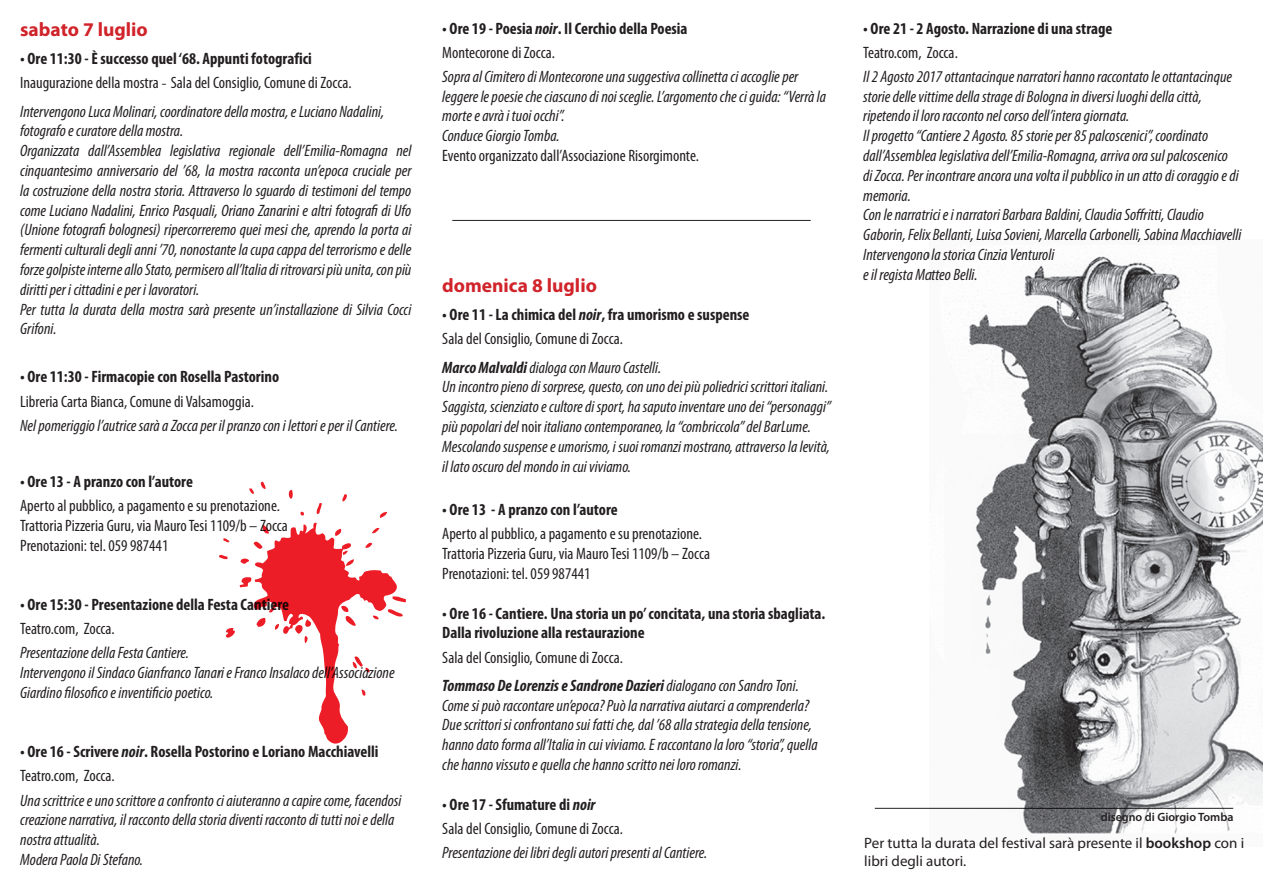
<style>
.page{position:relative;width:1263px;height:893px;background:#fff}
.page>*{position:absolute;margin:0;border:0;box-sizing:border-box;transform-origin:0 0}
.t1{font:700 19.5px "Myriad Pro";color:#d1232a}
.t2{font:italic condensed 16.5px/19.8px "Myriad Pro";color:#231f20}
.t3{font:condensed 16.5px/19.8px "Myriad Pro";color:#231f20}
.t4{font:700 condensed 16.5px/24px "Myriad Pro";color:#231f20}
.t5{font:italic 700 condensed 16.5px/28.3px "Myriad Pro";color:#231f20}
.t6{font:15px/18px "Myriad Pro";color:#231f20}
.t7{font:600 12px "Myriad Pro";color:#231f20}
.s1{font-weight:700}
.s2{font-family:"Minion Pro";font-stretch:normal}
.s3{font-style:italic}
.s4{font-weight:400}
.s5{font-style:normal}
.s6{font-weight:400;font-style:normal}
.s7{font-weight:700;font-style:italic}
.s8{font-weight:600}
</style>
<div class="page">
<svg style="left:219px;top:481px;width:187px;height:263px"></svg>
<hr style="left:875px;top:808px;width:358px;height:1px;background:#231f20">
<img style="left:930px;top:248px;width:333px;height:586px">
<hr style="left:452px;top:220px;width:359px;height:1px;background:#231f20">
<p class="t1" style="left:20px;top:17px;width:129px">sabato 7 luglio</p>
<p class="t3" style="left:20px;top:47px;width:333px;line-height:24px"><span class="s1">• Ore 11:30 - È successo quel ‘68. Appunti fotografici<br></span>Inaugurazione della mostra <span class="s2">-</span> Sala del Consiglio, Comune di Zocca.</p>
<p class="t2" style="left:20px;top:101px;width:393px">Intervengono Luca Molinari, coordinatore della mostra, e Luciano Nadalini, fotografo e curatore della mostra.<br>Organizzata dall’Assemblea legislativa regionale dell’Emilia-Romagna nel cinquantesimo anniversario del ’68, la mostra racconta un’epoca cruciale per la costruzione della nostra storia. Attraverso lo sguardo di testimoni del tempo come Luciano Nadalini, Enrico Pasquali, Oriano Zanarini e altri fotografi di Ufo (Unione fotografi bolognesi) ripercorreremo quei mesi che, aprendo la porta ai fermenti culturali degli anni ’70, nonostante la cupa cappa del terrorismo e delle forze golpiste interne allo Stato, permisero all’Italia di ritrovarsi più unita, con più diritti per i cittadini e per i lavoratori.<br>Per tutta la durata della mostra sarà presente un’installazione di Silvia Cocci Grifoni.</p>
<p class="t4" style="left:20px;top:365px;width:260px">• Ore 11:30 - Firmacopie con Rosella Pastorino</p>
<p class="t3" style="left:20px;top:391px;width:235px">Libreria Carta Bianca, Comune di Valsamoggia.</p>
<p class="t2" style="left:20px;top:415px;width:379px">Nel pomeriggio l’autrice sarà a Zocca per il pranzo con i lettori e per il Cantiere.</p>
<p class="t4" style="left:20px;top:469px;width:174px">• Ore 13 - A pranzo con l’autore</p>
<p class="t3" style="left:20px;top:496px;width:269px">Aperto al pubblico, a pagamento e su prenotazione.<br>Trattoria Pizzeria Guru, via Mauro Tesi 1109/b – Zocca<br>Prenotazioni: tel. 059 987441</p>
<p class="t4" style="left:20px;top:592px;width:270px">• Ore 15:30 - Presentazione della Festa Cantiere</p>
<p class="t3" style="left:20px;top:619px;width:96px">Teatro.com, Zocca.</p>
<p class="t2" style="left:20px;top:643px;width:376px">Presentazione della Festa Cantiere.<br>Intervengono il Sindaco Gianfranco Tanari e Franco Insalaco dell’Associazione<br>Giardino filosofico e inventificio poetico.</p>
<p class="t4" style="left:20px;top:739px;width:360px">• Ore 16 - Scrivere <span class="s3">noir</span>. Rosella Postorino e Loriano Macchiavelli<br><span class="s4">Teatro.com, Zocca.</span></p>
<p class="t2" style="left:20px;top:790px;width:383px">Una scrittrice e uno scrittore a confronto ci aiuteranno a capire come, facendosi creazione narrativa, il racconto della storia diventi racconto di tutti noi e della nostra attualità.<br>Modera Paola Di Stefano.</p>
<p class="t4" style="left:442px;top:16px;width:247px">• Ore 19 - Poesia <span class="s3">noir</span>. Il Cerchio della Poesia<br><span class="s4">Montecorone di Zocca.</span></p>
<p class="t2" style="left:442px;top:66px;width:385px">Sopra al Cimitero di Montecorone una suggestiva collinetta ci accoglie per leggere le poesie che ciascuno di noi sceglie. L’argomento che ci guida: “Verrà la morte e avrà i tuoi occhi”.<br>Conduce Giorgio Tomba.</p>
<p class="t3" style="left:442px;top:145px;width:258px">Evento organizzato dall’Associazione Risorgimonte.</p>
<p class="t1" style="left:442px;top:273px;width:156px">domenica 8 luglio</p>
<p class="t4" style="left:442px;top:302px;width:309px">• Ore 11 - La chimica del <span class="s3">noir</span>, fra umorismo e suspense<br><span class="s4">Sala del Consiglio, Comune di Zocca.</span></p>
<p class="t2" style="left:442px;top:357px;width:390px"><span class="s1">Marco Malvaldi</span> dialoga con Mauro Castelli.<br>Un incontro pieno di sorprese, questo, con uno dei più poliedrici scrittori italiani.<br>Saggista, scienziato e cultore di sport, ha saputo inventare uno dei “personaggi” più popolari del <span class="s5">noir</span> italiano contemporaneo, la “combriccola” del BarLume.<br>Mescolando suspense e umorismo, i suoi romanzi mostrano, attraverso la levità, il lato oscuro del mondo in cui viviamo.</p>
<p class="t4" style="left:442px;top:498px;width:177px">• Ore 13 - A pranzo con l’autore</p>
<p class="t3" style="left:442px;top:524px;width:269px">Aperto al pubblico, a pagamento e su prenotazione.<br>Trattoria Pizzeria Guru, via Mauro Tesi 1109/b – Zocca<br>Prenotazioni: tel. 059 987441</p>
<p class="t4" style="left:442px;top:603px;width:385px;line-height:19.8px">• Ore 16 - Cantiere. Una storia un po’ concitata, una storia sbagliata.<br>Dalla rivoluzione alla restaurazione</p>
<p class="t5" style="left:442px;top:642px;width:358px"><span class="s6">Sala del Consiglio, Comune di Zocca.<br></span>Tommaso De Lorenzis e Sandrone Dazieri <span class="s4">dialogano con Sandro Toni.</span></p>
<p class="t2" style="left:442px;top:695px;width:377px">Come si può raccontare un’epoca? Può la narrativa aiutarci a comprenderla?<br>Due scrittori si confrontano sui fatti che, dal ’68 alla strategia della tensione, hanno dato forma all’Italia in cui viviamo. E raccontano la loro “storia”, quella che hanno vissuto e quella che hanno scritto nei loro romanzi.</p>
<p class="t3" style="left:442px;top:792px;width:182px;line-height:24px"><span class="s1">• Ore 17 - Sfumature di</span> <span class="s7">noir<br></span>Sala del Consiglio, Comune di Zocca.</p>
<p class="t2" style="left:442px;top:842px;width:266px">Presentazione dei libri degli autori presenti al Cantiere.</p>
<p class="t4" style="left:863px;top:16px;width:251px">• Ore 21 - 2 Agosto. Narrazione di una strage</p>
<p class="t3" style="left:863px;top:42px;width:96px">Teatro.com, Zocca.</p>
<p class="t2" style="left:863px;top:66px;width:380px">Il 2 Agosto 2017 ottantacinque narratori hanno raccontato le ottantacinque storie delle vittime della strage di Bologna in diversi luoghi della città, ripetendo il loro racconto nel corso dell’intera giornata.<br>Il progetto “Cantiere 2 Agosto. 85 storie per 85 palcoscenici”, coordinato dall’Assemblea legislativa dell’Emilia-Romagna, arriva ora sul palcoscenico<br>di Zocca. Per incontrare ancora una volta il pubblico in un atto di coraggio e di memoria.<br>Con le narratrici e i narratori Barbara Baldini, Claudia Soffritti, Claudio Gaborin, Felix Bellanti, Luisa Sovieni, Marcella Carbonelli, Sabina Macchiavelli Intervengono la storica Cinzia Venturoli<br>e il regista Matteo Belli.</p>
<p class="t7" style="left:1101px;top:809px;width:134px">disegno di Giorgio Tomba</p>
<p class="t6" style="left:864px;top:834px;width:381px">Per tutta la durata del festival sarà presente il <span class="s8">bookshop</span> con i libri degli autori.</p>
</div>
